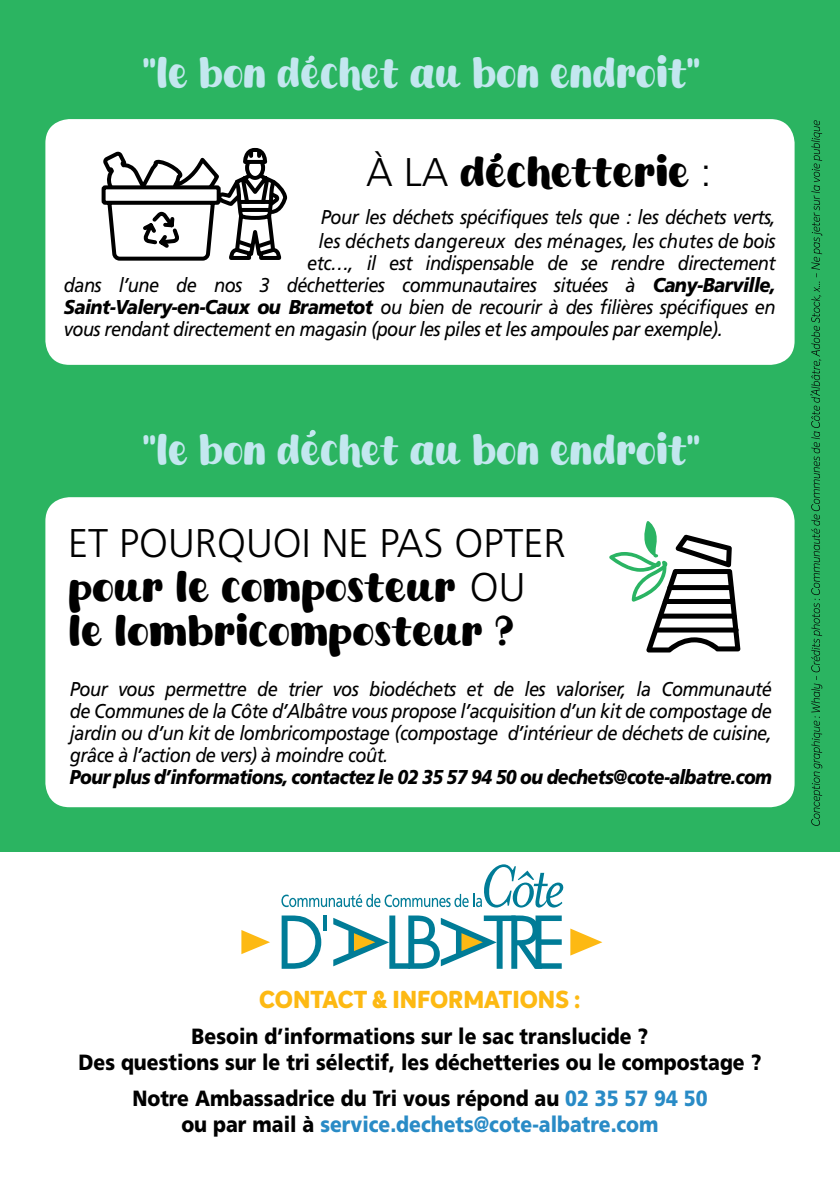
<style>
.page{position:relative;width:840px;height:1191px;background:#fff}
.page>*{position:absolute;margin:0;border:0;box-sizing:border-box;transform-origin:0 0}
.t1{font:40px/44px "Lemon Shake Shake";color:#000}
.t2{font:40px "Lemon Shake Shake";color:#c3e7ef;scale:.9 1}
.t3{font:300 40px "Frutiger";color:#000}
.t4{font:800 24px "Intelo";color:#fdb913;scale:.95 1}
.t5{font:900 22px/26px "Frutiger";color:#000;text-align:center;scale:.88 1}
.t6{font:italic 20px/22px "Frutiger";letter-spacing:-.03em;color:#000;text-align:justify;scale:.91 1}
.t7{font:italic 900 20px "Frutiger";letter-spacing:-.03em;color:#000;scale:.88 1}
.s1{font-family:"Frutiger";font-weight:300}
.s2{font-weight:900}
.s3{color:#298bc6}
</style>
<div class="page">
<div style="left:0;top:0;width:839px;height:851px;background:#2bb461"></div>
<svg style="left:810px;top:120px;width:11px;height:706px"></svg>
<div style="left:45px;top:119px;width:749px;height:246px;background:#fff;border-radius:24px"></div>
<div style="left:45px;top:497px;width:749px;height:310px;background:#fff;border-radius:24px"></div>
<svg style="left:281px;top:915px;width:40px;height:53px"></svg>
<svg style="left:333px;top:915px;width:228px;height:53px"></svg>
<hr style="left:323px;top:915px;width:4px;height:15px;background:#007c97">
<svg style="left:570px;top:928px;width:32px;height:27px"></svg>
<svg style="left:241px;top:930px;width:29px;height:24px"></svg>
<svg style="left:281px;top:864px;width:282px;height:43px"></svg>
<svg style="left:305px;top:56px;width:9px;height:7px"></svg>
<svg style="left:306px;top:430px;width:9px;height:7px"></svg>
<svg style="left:490px;top:153px;width:11px;height:9px"></svg>
<svg style="left:609px;top:521px;width:131px;height:131px"></svg>
<svg style="left:101px;top:147px;width:187px;height:114px"></svg>
<h1 class="t2" style="left:142px;top:55px;width:618px">«le bon dechet au bon endroit»</h1>
<h1 class="t1" style="left:366px;top:154px;width:347px"><span class="s1">À LA</span> dechetterie <span class="s1">:</span></h1>
<p class="t6" style="left:318px;top:205px;width:504px;line-height:24px">Pour les déchets spécifiques tels que : les déchets verts, les déchets dangereux des ménages, les chutes de bois</p>
<p class="t6" style="left:64px;top:252px;width:783px;text-indent:243px">etc…, il est indispensable de se rendre directement dans l’une de nos 3 déchetteries communautaires situées à <span class="s2">Cany-Barville, Saint-Valery-en-Caux ou Brametot</span> ou bien de recourir à des filières spécifiques en vous rendant directement en magasin (pour les piles et les ampoules par exemple).</p>
<h1 class="t2" style="left:142px;top:432px;width:618px">«le bon dechet au bon endroit»</h1>
<h1 class="t3" style="left:68px;top:520px;width:457px">ET POURQUOI NE PAS OPTER</h1>
<h1 class="t1" style="left:68px;top:569px;width:452px">pour le composteur <span class="s1">OU </span>le lombricomposteur ?</h1>
<p class="t6" style="left:70px;top:678px;width:772px">Pour vous permettre de trier vos biodéchets et de les valoriser, la Communauté de Communes de la Côte d’Albâtre vous propose l’acquisition d’un kit de compostage de jardin ou d’un kit de lombricompostage (compostage d’intérieur de déchets de cuisine, grâce à l’action de vers) à moindre coût.</p>
<p class="t7" style="left:70px;top:765px;width:798px">Pour plus d’informations, contactez le 02 35 57 94 50 ou dechets@cote-albatre.com</p>
<p class="t4" style="left:259px;top:984px;width:18px">CONTACT</p>
<p class="t4" style="left:372px;top:984px;width:38px">&amp; INFORMATIONS</p>
<p class="t4" style="left:574px;top:984px;width:9px">:</p>
<p class="t5" style="left:78px;top:1023px;width:777px">Besoin d’informations sur le sac translucide ?<br>Des questions sur le tri sélectif, les déchetteries ou le compostage ?</p>
<p class="t5" style="left:132px;top:1085px;width:655px">Notre Ambassadrice du Tri vous répond au <span class="s3">02 35 57 94 50 </span>ou par mail à <span class="s3">service.dechets@cote-albatre.com</span></p>
</div>
